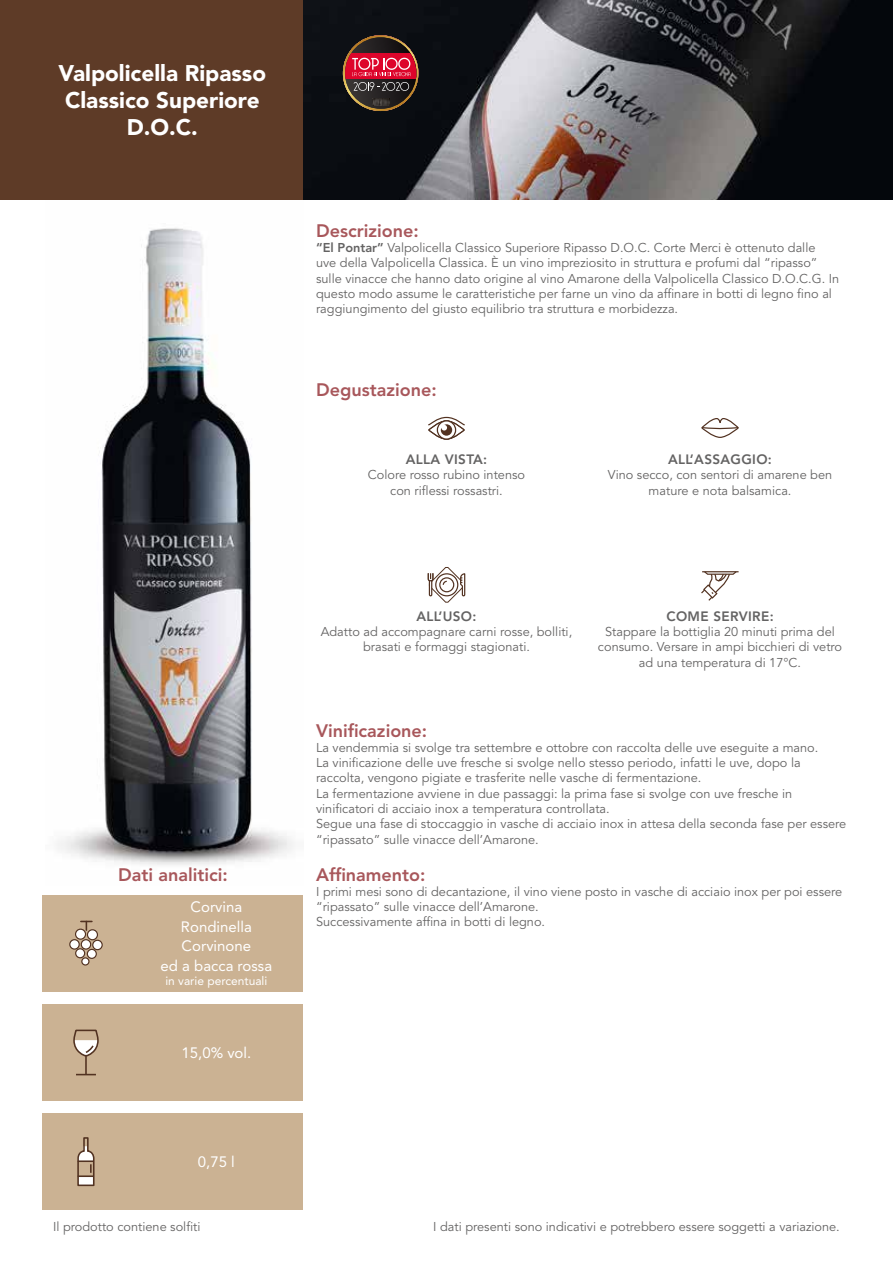
<style>
.page{position:relative;width:893px;height:1263px;background:#fff}
.page>*{position:absolute;margin:0;border:0;box-sizing:border-box;transform-origin:0 0}
.t1{font:900 22.5px/27px "Avenir LT Std";color:#fff;text-align:center}
.t2{font:800 18px "Avenir LT Std";color:#a8575b}
.t3{font:15px/19.5px "Avenir LT Std";color:#fff;text-align:center}
.t4{font:800 13.5px "Avenir LT Std";letter-spacing:.025em;color:#646363}
.t5{font:12.75px/15.3px "Avenir LT Std";color:#646363;text-align:center}
.t6{font:12px "Avenir LT Std";color:#fff}
.t7{font:4.05px "PT Serif";letter-spacing:.04em;color:#959190}
.s1{font-weight:800}
</style>
<div class="page">
<img style="left:57px;top:228px;width:237px;height:637px">
<div style="left:429px;top:421px;width:35px;height:18px;border:1px solid #523221;border-radius:50%"></div>
<div style="left:428px;top:420px;width:37px;height:20px;border:1px solid #523221;border-radius:50%"></div>
<svg style="left:437px;top:421px;width:19px;height:18px"></svg>
<div style="left:437px;top:420px;width:19px;height:20px;border:1px solid #523221;border-radius:50%"></div>
<svg style="left:428px;top:416px;width:37px;height:20px"></svg>
<svg style="left:427px;top:567px;width:39px;height:36px"></svg>
<svg style="left:701px;top:418px;width:38px;height:20px"></svg>
<hr style="left:702px;top:571px;width:37px;height:1px;background:#523221">
<svg style="left:701px;top:571px;width:37px;height:30px"></svg>
<div style="left:43px;top:1004px;width:260px;height:96px;background:#cbb293"></div>
<div style="left:43px;top:1113px;width:260px;height:97px;background:#cbb293"></div>
<svg style="left:73px;top:1030px;width:26px;height:45px"></svg>
<svg style="left:77px;top:1137px;width:18px;height:50px"></svg>
<div style="left:0;top:0;width:303px;height:200px;background:#5e3b27"></div>
<img style="left:303px;top:0;width:590px;height:200px">
<svg style="left:340px;top:35px;width:81px;height:79px;background:#632c2f"></svg>
<div style="left:43px;top:895px;width:260px;height:96px;background:#cbb293"></div>
<div style="left:82px;top:958px;width:7px;height:7px;background:#fff;border-radius:50%"></div>
<div style="left:81px;top:957px;width:9px;height:8px;border:1px solid #523221;border-radius:50%"></div>
<div style="left:76px;top:949px;width:9px;height:9px;background:#fff;border-radius:50%"></div>
<div style="left:75px;top:948px;width:10px;height:10px;border:1px solid #523221;border-radius:50%"></div>
<div style="left:87px;top:949px;width:9px;height:9px;background:#fff;border-radius:50%"></div>
<div style="left:87px;top:949px;width:10px;height:10px;border:1px solid #523221;border-radius:50%"></div>
<svg style="left:70px;top:940px;width:9px;height:9px"></svg>
<div style="left:69px;top:939px;width:11px;height:11px;border:1px solid #523221;border-radius:50%"></div>
<div style="left:81px;top:940px;width:10px;height:9px;background:#fff;border-radius:50%"></div>
<div style="left:81px;top:939px;width:10px;height:11px;border:1px solid #523221;border-radius:50%"></div>
<div style="left:93px;top:940px;width:9px;height:10px;background:#fff;border-radius:50%"></div>
<div style="left:92px;top:940px;width:11px;height:10px;border:1px solid #523221;border-radius:50%"></div>
<div style="left:76px;top:929px;width:10px;height:10px;background:#fff;border-radius:50%"></div>
<div style="left:75px;top:928px;width:11px;height:12px;border:1px solid #523221;border-radius:50%"></div>
<div style="left:87px;top:930px;width:10px;height:10px;background:#fff;border-radius:50%"></div>
<div style="left:87px;top:929px;width:11px;height:11px;border:1px solid #523221;border-radius:50%"></div>
<svg style="left:81px;top:921px;width:11px;height:9px"></svg>
<h1 class="t1" style="left:58px;top:60px;width:209px">Valpolicella Ripasso<br>Classico Superiore<br>D.O.C.</h1>
<h2 class="t2" style="left:316px;top:220px;width:104px">Descrizione:</h2>
<p class="t5" style="left:316px;top:240px;width:525px;text-align:left"><span class="s1">“El Pontar”</span> Valpolicella Classico Superiore Ripasso D.O.C. Corte Merci è ottenuto dalle<br>uve della Valpolicella Classica. È un vino impreziosito in struttura e profumi dal “ripasso” sulle vinacce che hanno dato origine al vino Amarone della Valpolicella Classico D.O.C.G. In questo modo assume le caratteristiche per farne un vino da affinare in botti di legno fino al raggiungimento del giusto equilibrio tra struttura e morbidezza.</p>
<p class="t7" style="left:372px;top:248px;width:54px">VERONA 1 OTTOBRE 2019</p>
<h2 class="t2" style="left:316px;top:379px;width:122px">Degustazione:</h2>
<p class="t4" style="left:406px;top:451px;width:19px">Alla</p>
<p class="t4" style="left:445px;top:451px;width:44px">vista:</p>
<p class="t5" style="left:368px;top:467px;width:159px">Colore rosso rubino intenso con riflessi rossastri.</p>
<p class="t4" style="left:668px;top:451px;width:64px">All’assagg</p>
<p class="t4" style="left:752px;top:451px;width:21px">io:</p>
<p class="t5" style="left:608px;top:467px;width:226px">Vino secco, con sentori di amarene ben mature e nota balsamica.</p>
<h2 class="t2" style="left:118px;top:864px;width:111px">Dati analitici:</h2>
<p class="t3" style="left:161px;top:897px;width:113px">Corvina<br>Rondinella<br>Corvinone<br>ed a bacca rossa</p>
<p class="t6" style="left:165px;top:974px;width:104px">in varie percentuali</p>
<p class="t3" style="left:181px;top:1043px;width:71px">15,0% vol.</p>
<p class="t3" style="left:198px;top:1152px;width:38px">0,75 l</p>
<p class="t4" style="left:417px;top:608px;width:61px">All’uso:</p>
<p class="t5" style="left:321px;top:624px;width:253px">Adatto ad accompagnare carni rosse, bolliti, brasati e formaggi stagionati.</p>
<p class="t4" style="left:666px;top:608px;width:109px">Come servire:</p>
<p class="t5" style="left:598px;top:624px;width:246px">Stappare la bottiglia 20 minuti prima del consumo. Versare in ampi bicchieri di vetro ad una temperatura di 17°C.</p>
<h2 class="t2" style="left:316px;top:720px;width:113px">Vinificazione:</h2>
<p class="t5" style="left:316px;top:740px;width:532px;text-align:left">La vendemmia si svolge tra settembre e ottobre con raccolta delle uve eseguite a mano.<br>La vinificazione delle uve fresche si svolge nello stesso periodo, infatti le uve, dopo la raccolta, vengono pigiate e trasferite nelle vasche di fermentazione.<br>La fermentazione avviene in due passaggi: la prima fase si svolge con uve fresche in vinificatori di acciaio inox a temperatura controllata.<br>Segue una fase di stoccaggio in vasche di acciaio inox in attesa della seconda fase per essere “ripassato” sulle vinacce dell’Amarone.</p>
<h2 class="t2" style="left:316px;top:864px;width:111px">Affinamento:</h2>
<p class="t5" style="left:316px;top:884px;width:528px;text-align:left">I primi mesi sono di decantazione, il vino viene posto in vasche di acciaio inox per poi essere “ripassato” sulle vinacce dell’Amarone.<br>Successivamente affina in botti di legno.</p>
<p class="t5" style="left:53px;top:1219px;width:149px">Il prodotto contiene solfiti</p>
<p class="t5" style="left:433px;top:1219px;width:408px">I dati presenti sono indicativi e potrebbero essere soggetti a variazione.</p>
</div>
